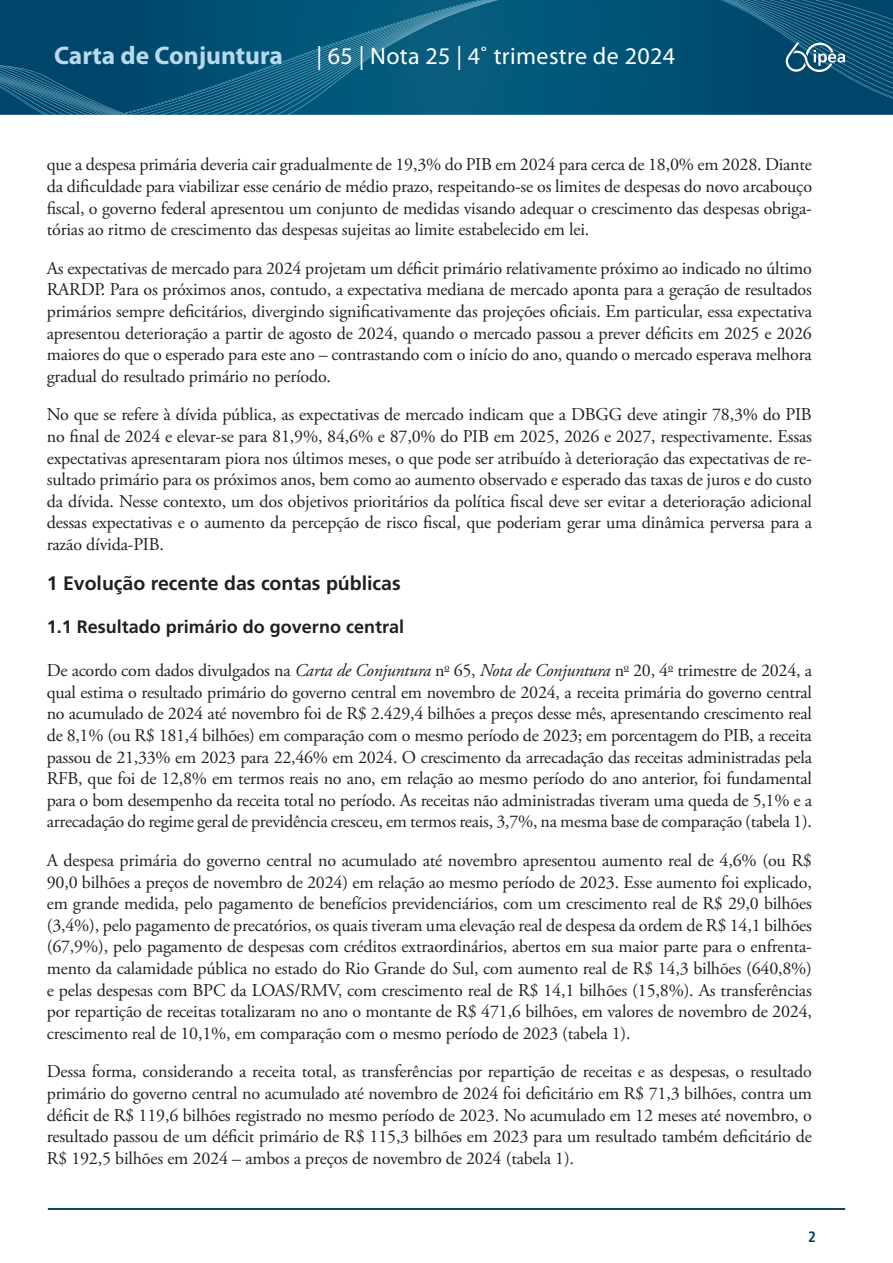
<style>
.page{position:relative;width:893px;height:1263px;background:#fff}
.page>*{position:absolute;margin:0;border:0;box-sizing:border-box;transform-origin:0 0}
.t1{font:700 25.5px "Myriad Pro";color:#b9d9ed}
.t2{font:24px "Myriad Pro";letter-spacing:.015em;color:#fff}
.Título_1{font:700 19.5px "Frutiger LT Pro";color:#231f20}
.corpo_de_texto{font:18px/21.6px "Adobe Garamond Pro";letter-spacing:-.01em;color:#231f20;text-align:justify}
.Subtítulo{font:700 18px "Frutiger LT Pro";color:#231f20}
.t3{font:700 condensed 15px "Frutiger LT Pro";color:#013d59}
.s1{font-style:italic}
</style>
<div class="page">
<hr style="left:48px;top:1208px;width:797px;height:2px;background:#013d59">
<svg style="left:498px;top:0;width:395px;height:115px;background:#015376"></svg>
<svg style="left:0;top:0;width:498px;height:115px;background:#095779"></svg>
<svg style="left:721px;top:0;width:172px;height:100px;background:#0f5376"></svg>
<h1 class="t1" style="left:54px;top:39px;width:230px">Carta de Conjuntura</h1>
<h2 class="t2" style="left:316px;top:41px;width:360px">| 65 | Nota 25 | 4˚ trimestre de 2024</h2>
<p class="corpo_de_texto" style="left:47px;top:155px;width:767px">que a despesa primária deveria cair gradualmente de 19,3% do PIB em 2024 para cerca de 18,0% em 2028. Diante da dificuldade para viabilizar esse cenário de médio prazo, respeitando-se os limites de despesas do novo arcabouço fiscal, o governo federal apresentou um conjunto de medidas visando adequar o crescimento das despesas obriga&shy;tórias ao ritmo de crescimento das despesas sujeitas ao limite estabelecido em lei.</p>
<p class="corpo_de_texto" style="left:47px;top:258px;width:767px">As expectativas de mercado para 2024 projetam um déficit primário relativamente próximo ao indicado no último RARDP. Para os próximos anos, contudo, a expectativa mediana de mercado aponta para a geração de resultados primários sempre deficitários, divergindo significativamente das projeções oficiais. Em particular, essa expectativa apresentou deterioração a partir de agosto de 2024, quando o mercado passou a prever déficits em 2025 e 2026 maiores do que o esperado para este ano – contrastando com o início do ano, quando o mercado esperava melhora gradual do resultado primário no período.</p>
<p class="corpo_de_texto" style="left:47px;top:405px;width:767px">No que se refere à dívida pública, as expectativas de mercado indicam que a DBGG deve atingir 78,3% do PIB no final de 2024 e elevar-se para 81,9%, 84,6% e 87,0% do PIB em 2025, 2026 e 2027, respectivamente. Essas expectativas apresentaram piora nos últimos meses, o que pode ser atribuído à deterioração das expectativas de re&shy;sultado primário para os próximos anos, bem como ao aumento observado e esperado das taxas de juros e do custo da dívida. Nesse contexto, um dos objetivos prioritários da política fiscal deve ser evitar a deterioração adicional dessas expectativas e o aumento da percepção de risco fiscal, que poderiam gerar uma dinâmica perversa para a razão dívida-PIB.</p>
<p class="Título_1" style="left:47px;top:572px;width:355px">1 Evolução recente das contas públicas</p>
<p class="Subtítulo" style="left:47px;top:616px;width:359px">1.1 Resultado primário do governo central</p>
<p class="corpo_de_texto" style="left:47px;top:660px;width:767px">De acordo com dados divulgados na <span class="s1">Carta de Conjuntura</span> n<sup>o</sup> 65, <span class="s1">Nota de Conjuntura</span> n<sup>o</sup> 20, 4<sup>o</sup> trimestre de 2024, a qual estima o resultado primário do governo central em novembro de 2024, a receita primária do governo central no acumulado de 2024 até novembro foi de R$ 2.429,4 bilhões a preços desse mês, apresentando crescimento real de 8,1% (ou R$ 181,4 bilhões) em comparação com o mesmo período de 2023; em porcentagem do PIB, a receita passou de 21,33% em 2023 para 22,46% em 2024. O crescimento da arrecadação das receitas administradas pela RFB, que foi de 12,8% em termos reais no ano, em relação ao mesmo período do ano anterior, foi fundamental para o bom desempenho da receita total no período. As receitas não administradas tiveram uma queda de 5,1% e a arrecadação do regime geral de previdência cresceu, em termos reais, 3,7%, na mesma base de comparação (tabela 1).</p>
<p class="corpo_de_texto" style="left:47px;top:850px;width:767px">A despesa primária do governo central no acumulado até novembro apresentou aumento real de 4,6% (ou R$ 90,0 bilhões a preços de novembro de 2024) em relação ao mesmo período de 2023. Esse aumento foi explicado, em grande medida, pelo pagamento de benefícios previdenciários, com um crescimento real de R$ 29,0 bilhões (3,4%), pelo pagamento de precatórios, os quais tiveram uma elevação real de despesa da ordem de R$ 14,1 bilhões (67,9%), pelo pagamento de despesas com créditos extraordinários, abertos em sua maior parte para o enfrenta&shy;mento da calamidade pública no estado do Rio Grande do Sul, com aumento real de R$ 14,3 bilhões (640,8%) e pelas despesas com BPC da LOAS/RMV, com crescimento real de R$ 14,1 bilhões (15,8%). As transferências por repartição de receitas totalizaram no ano o montante de R$ 471,6 bilhões, em valores de novembro de 2024, crescimento real de 10,1%, em comparação com o mesmo período de 2023 (tabela 1).</p>
<p class="corpo_de_texto" style="left:47px;top:1061px;width:767px">Dessa forma, considerando a receita total, as transferências por repartição de receitas e as despesas, o resultado primário do governo central no acumulado até novembro de 2024 foi deficitário em R$ 71,3 bilhões, contra um déficit de R$ 119,6 bilhões registrado no mesmo período de 2023. No acumulado em 12 meses até novembro, o resultado passou de um déficit primário de R$ 115,3 bilhões em 2023 para um resultado também deficitário de R$ 192,5 bilhões em 2024 – ambos a preços de novembro de 2024 (tabela 1).</p>
<p class="t3" style="left:808px;top:1228px;width:9px">2</p>
</div>
